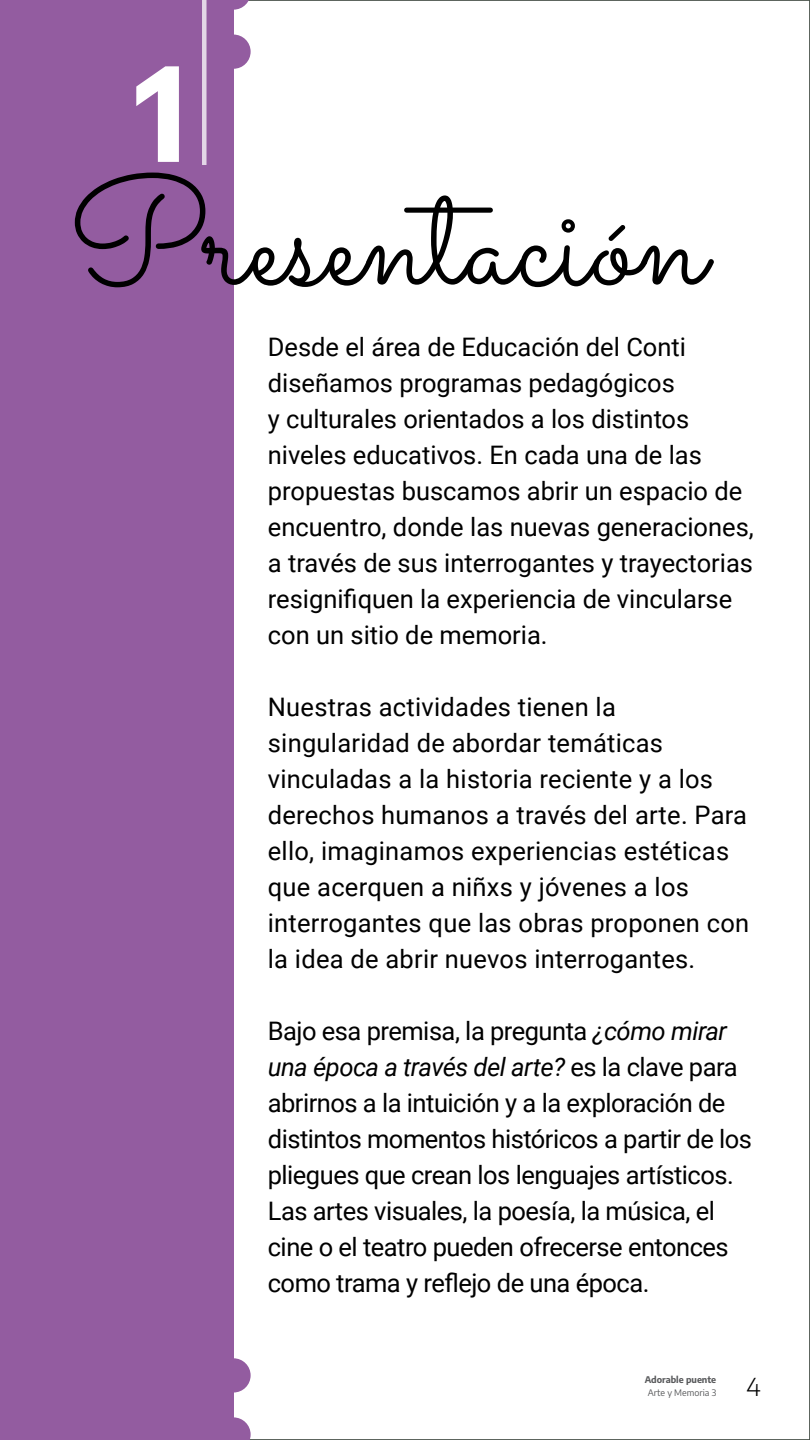
<style>
.page{position:relative;width:810px;height:1440px;background:#fff}
.page>*{position:absolute;margin:0;border:0;box-sizing:border-box;transform-origin:0 0}
.t1{font:150px "Sacramento";color:#000}
.t2{font:700 128.7px "Encode Sans";color:#fff}
.t3{font:25.5px/36px "Roboto";color:#000}
.t4{font:25.5px/36px "Roboto";letter-spacing:-.02em;color:#000}
.t5{font:300 24.75px "Encode Sans";color:#000}
.t6{font:700 9px "Encode Sans";color:#58595b}
.t7{font:9px "Encode Sans";color:#58595b}
.s1{font-style:italic}
</style>
<div class="page">
<div style="left:0;top:0;width:810px;height:1440px;background:#fff;border:1px solid #475048"></div>
<div style="left:0;top:0;width:234px;height:1440px;background:#935ca0"></div>
<div style="left:216px;top:1358px;width:35px;height:35px;background:#935ca0;border-radius:50%"></div>
<svg style="left:234px;top:1417px;width:17px;height:23px"></svg>
<div style="left:216px;top:35px;width:35px;height:34px;background:#935ca0;border-radius:50%"></div>
<svg style="left:234px;top:0;width:17px;height:10px"></svg>
<div style="left:202px;top:0;width:5px;height:165px;background:#e3d6e7"></div>
<h2 class="t2" style="left:135px;top:17px;width:55px">1</h2>
<h1 class="t1" style="left:68px;top:144px;width:640px">Presentación</h1>
<p class="t3" style="left:268px;top:327px;width:488px">Desde el área de Educación del Conti diseñamos programas pedagógicos<br>y culturales orientados a los distintos niveles educativos. En cada una de las propuestas buscamos abrir un espacio de encuentro, donde las nuevas generaciones, a través de sus interrogantes y trayectorias resignifiquen la experiencia de vincularse con un sitio de memoria.</p>
<p class="t3" style="left:268px;top:688px;width:483px">Nuestras actividades tienen la singularidad de abordar temáticas vinculadas a la historia reciente y a los derechos humanos a través del arte. Para ello, imaginamos experiencias estéticas que acerquen a niñxs y jóvenes a los interrogantes que las obras proponen con la idea de abrir nuevos interrogantes.</p>
<p class="t4" style="left:268px;top:1012px;width:486px">Bajo esa premisa, la pregunta <span class="s1">¿cómo mirar una época a través del arte?</span> es la clave para abrirnos a la intuición y a la exploración de distintos momentos históricos a partir de los pliegues que crean los lenguajes artísticos.<br>Las artes visuales, la poesía, la música, el cine o el teatro pueden ofrecerse entonces como trama y reflejo de una época.</p>
<p class="t6" style="left:645px;top:1373px;width:73px">Adorable puente</p>
<p class="t7" style="left:648px;top:1386px;width:70px">Arte y Memoria 3</p>
<p class="t5" style="left:747px;top:1370px;width:16px">4</p>
</div>
